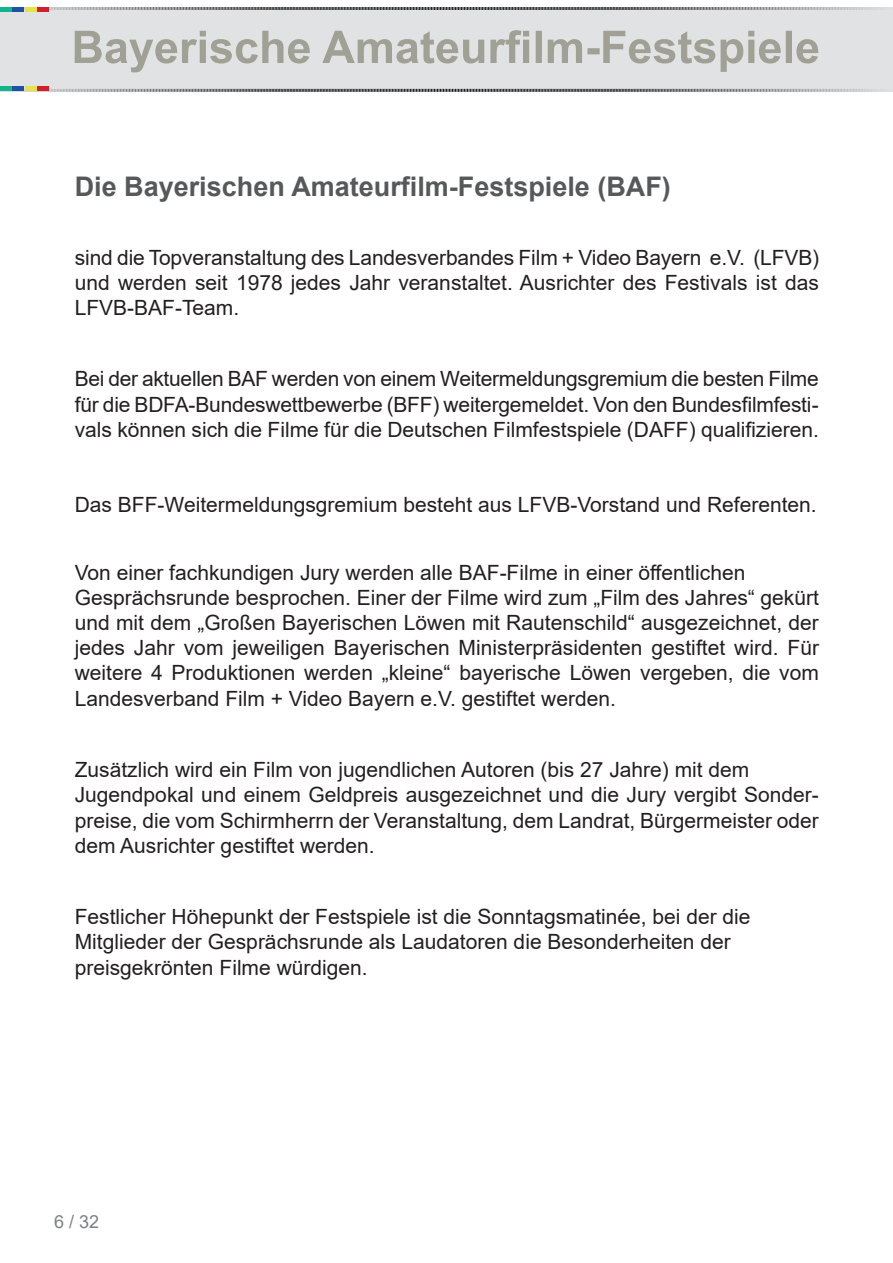
<style>
.page{position:relative;width:893px;height:1263px;background:#fff}
.page>*{position:absolute;margin:0;border:0;box-sizing:border-box;transform-origin:0 0}
.PTSANSabsatz{font:700 27px "Arial";color:#57585a}
.t1{font:21px/25.2px "Arial";color:#231f20;text-align:justify}
.t2{font:18px "Arial";color:#7d8082}
</style>
<div class="page">
<div style="left:0;top:7px;width:893px;height:85px;background:#e1e2e4"></div>
<svg style="left:11px;top:7px;width:882px;height:4px"></svg>
<svg style="left:0;top:88px;width:893px;height:4px"></svg>
<hr style="left:0;top:7px;width:11px;height:4px;background:#12b58b">
<hr style="left:13px;top:7px;width:11px;height:4px;background:#1e53a4">
<hr style="left:25px;top:7px;width:11px;height:4px;background:#e8e341">
<hr style="left:38px;top:7px;width:11px;height:4px;background:#d21f2d">
<hr style="left:0;top:87px;width:11px;height:4px;background:#12b58b">
<hr style="left:13px;top:87px;width:11px;height:4px;background:#1e53a4">
<hr style="left:25px;top:87px;width:11px;height:4px;background:#e8e341">
<hr style="left:38px;top:87px;width:11px;height:4px;background:#d21f2d">
<svg style="left:75px;top:30px;width:743px;height:42px"></svg>
<p class="PTSANSabsatz" style="left:75px;top:168px;width:598px">Die Bayerischen Amateurfilm-Festspiele (BAF)</p>
<p class="t1" style="left:75px;top:244px;width:746px">sind die Topveranstaltung des Landesverbandes Film + Video Bayern e.V. (LFVB) und werden seit 1978 jedes Jahr veranstaltet. Ausrichter des Festivals ist das LFVB-BAF-Team.</p>
<p class="t1" style="left:75px;top:366px;width:746px">Bei der aktuellen BAF werden von einem Weitermeldungsgremium die besten Filme für die BDFA-Bundeswettbewerbe (BFF) weitergemeldet. Von den Bundesfilmfesti&shy;vals können sich die Filme für die Deutschen Filmfestspiele (DAFF) qualifizieren.</p>
<p class="t1" style="left:75px;top:492px;width:743px">Das BFF-Weitermeldungsgremium besteht aus LFVB-Vorstand und Referenten.</p>
<p class="t1" style="left:75px;top:559px;width:672px">Von einer fachkundigen Jury werden alle BAF-Filme in einer öffentlichen</p>
<p class="t1" style="left:75px;top:585px;width:746px">Gesprächsrunde besprochen. Einer der Filme wird zum „Film des Jahres“ gekürt und mit dem „Großen Bayerischen Löwen mit Rautenschild“ ausgezeichnet, der jedes Jahr vom jeweiligen Bayerischen Ministerpräsidenten gestiftet wird. Für weitere 4 Produktionen werden „kleine“ bayerische Löwen vergeben, die vom Landesverband Film + Video Bayern e.V. gestiftet werden.</p>
<p class="t1" style="left:75px;top:757px;width:676px">Zusätzlich wird ein Film von jugendlichen Autoren (bis 27 Jahre) mit dem</p>
<p class="t1" style="left:75px;top:782px;width:746px">Jugendpokal und einem Geldpreis ausgezeichnet und die Jury vergibt Sonder&shy;preise, die vom Schirmherrn der Veranstaltung, dem Landrat, Bürgermeister oder dem Ausrichter gestiftet werden.</p>
<p class="t1" style="left:75px;top:904px;width:677px">Festlicher Höhepunkt der Festspiele ist die Sonntagsmatinée, bei der die</p>
<p class="t1" style="left:75px;top:929px;width:657px">Mitglieder der Gesprächsrunde als Laudatoren die Besonderheiten der</p>
<p class="t1" style="left:75px;top:954px;width:294px">preisgekrönten Filme würdigen.</p>
<p class="t2" style="left:54px;top:1210px;width:47px">6 / 32</p>
</div>
